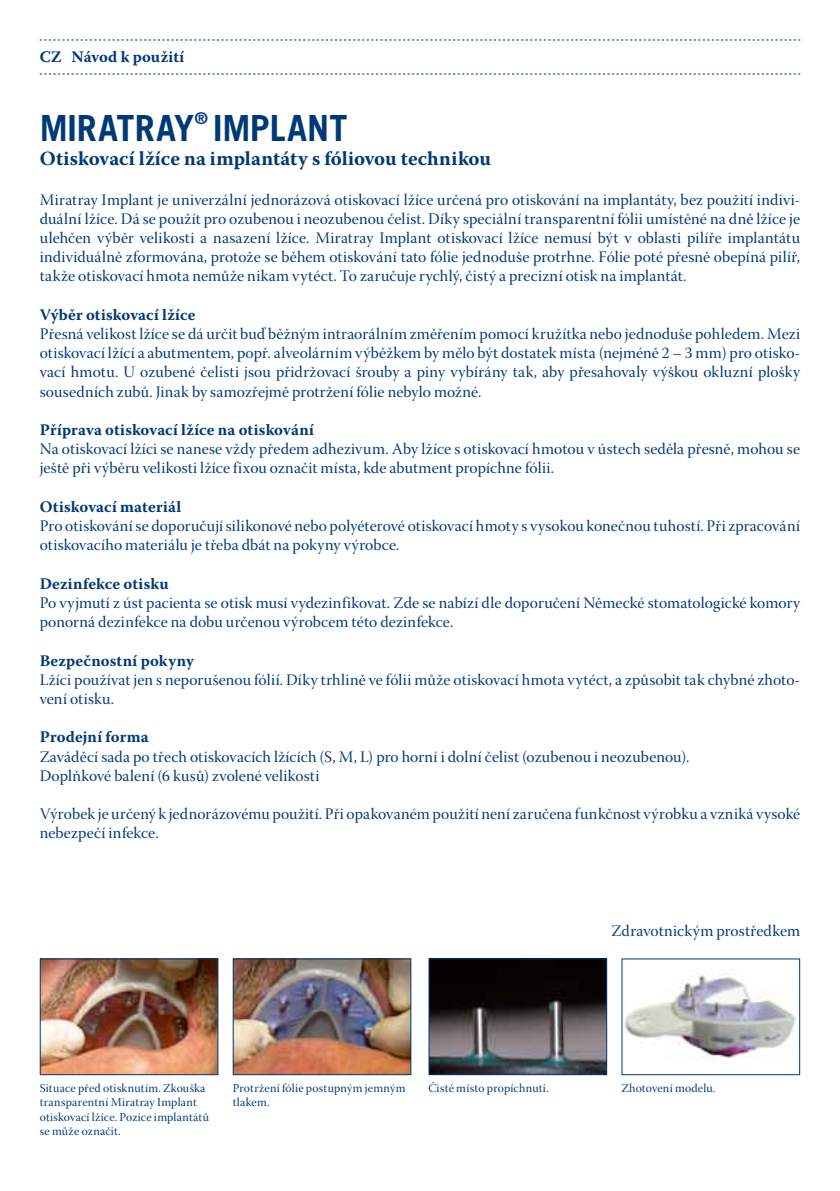
<style>
.page{position:relative;width:840px;height:1191px;background:#fff}
.page>*{position:absolute;margin:0;border:0;box-sizing:border-box;transform-origin:0 0}
.t1{font:700 36px "Trade Gothic";color:#003978}
.t2{font:700 20px "Warnock Pro";letter-spacing:.005em;color:#003978}
.t3{font:700 16.2px "Trade Gothic";color:#003978}
.t4{font:16px/19.2px "Warnock Pro Subh";letter-spacing:.01em;color:#003978}
.t5{font:700 16px "Warnock Pro";letter-spacing:.015em;color:#003978}
.t6{font:12px/14.4px "Warnock Pro Subh";letter-spacing:.015em;color:#003978}
</style>
<div class="page">
<svg style="left:40px;top:74px;width:759px;height:1px"></svg>
<svg style="left:40px;top:40px;width:759px;height:1px"></svg>
<img style="left:42px;top:960px;width:174px;height:113px">
<div style="left:40px;top:958px;width:178px;height:117px;border:1px solid #003978"></div>
<img style="left:234px;top:960px;width:175px;height:113px">
<div style="left:232px;top:958px;width:179px;height:117px;border:1px solid #003978"></div>
<img style="left:430px;top:960px;width:175px;height:113px">
<div style="left:428px;top:958px;width:179px;height:117px;border:1px solid #003978"></div>
<img style="left:624px;top:971px;width:172px;height:88px">
<div style="left:621px;top:958px;width:178px;height:117px;border:1px solid #003978"></div>
<p class="t5" style="left:40px;top:47px;width:146px">CZ Návod k použití</p>
<h1 class="t1" style="left:40px;top:106px;width:156px">MIRATRAY</h1>
<p class="t3" style="left:194px;top:108px;width:14px">®</p>
<h1 class="t1" style="left:213px;top:106px;width:136px">IMPLANT</h1>
<p class="t2" style="left:40px;top:147px;width:452px">Otiskovací lžíce na implantáty s fóliovou technikou</p>
<p class="t4" style="left:40px;top:192px;width:761px;text-align:justify">Miratray Implant je univerzální jednorázová otiskovací lžíce určená pro otiskování na implantáty, bez použití indivi&shy;duální lžíce. Dá se použít pro ozubenou i neozubenou čelist. Díky speciální transparentní fólii umístěné na dně lžíce je ulehčen výběr velikosti a nasazení lžíce. Miratray Implant otiskovací lžíce nemusí být v oblasti pilíře implantátu individuálně zformována, protože se během otiskování tato fólie jednoduše protrhne. Fólie poté přesně obepíná pilíř, takže otiskovací hmota nemůže nikam vytéct. To zaručuje rychlý, čistý a precizní otisk na implantát.</p>
<p class="t5" style="left:40px;top:305px;width:157px">Výběr otiskovací lžíce</p>
<p class="t4" style="left:40px;top:326px;width:761px;text-align:justify">Přesná velikost lžíce se dá určit buď běžným intraorálním změřením pomocí kružítka nebo jednoduše pohledem. Mezi otiskovací lžící a abutmentem, popř. alveolárním výběžkem by mělo být dostatek místa (nejméně 2 – 3 mm) pro otisko&shy;vací hmotu. U ozubené čelisti jsou přidržovací šrouby a piny vybírány tak, aby přesahovaly výškou okluzní plošky sousedních zubů. Jinak by samozřejmě protržení fólie nebylo možné.</p>
<p class="t5" style="left:40px;top:420px;width:276px">Příprava otiskovací lžíce na otiskování</p>
<p class="t4" style="left:40px;top:441px;width:761px">Na otiskovací lžíci se nanese vždy předem adhezivum. Aby lžíce s otiskovací hmotou v ústech seděla přesně, mohou se ještě při výběru velikosti lžíce fixou označit místa, kde abutment propíchne fólii.</p>
<p class="t5" style="left:40px;top:497px;width:143px">Otiskovací materiál</p>
<p class="t4" style="left:40px;top:518px;width:761px">Pro otiskování se doporučují silikonové nebo polyéterové otiskovací hmoty s vysokou konečnou tuhostí. Při zpracování otiskovacího materiálu je třeba dbát na pokyny výrobce.</p>
<p class="t5" style="left:40px;top:574px;width:130px">Dezinfekce otisku</p>
<p class="t4" style="left:40px;top:595px;width:761px">Po vyjmutí z úst pacienta se otisk musí vydezinfikovat. Zde se nabízí dle doporučení Německé stomatologické komory ponorná dezinfekce na dobu určenou výrobcem této dezinfekce.</p>
<p class="t5" style="left:40px;top:650px;width:155px">Bezpečnostní pokyny</p>
<p class="t4" style="left:40px;top:672px;width:761px">Lžíci používat jen s neporušenou fólií. Díky trhlině ve fólii může otiskovací hmota vytéct, a způsobit tak chybné zhoto&shy;vení otisku.</p>
<p class="t5" style="left:40px;top:727px;width:110px">Prodejní forma</p>
<p class="t4" style="left:40px;top:748px;width:650px">Zaváděcí sada po třech otiskovacích lžících (S, M, L) pro horní i dolní čelist (ozubenou i neozubenou).<br>Doplňkové balení (6 kusů) zvolené velikosti</p>
<p class="t4" style="left:40px;top:806px;width:761px">Výrobek je určený k jednorázovému použití. Při opakovaném použití není zaručena funkčnost výrobku a vzniká vysoké nebezpečí infekce.</p>
<p class="t4" style="left:611px;top:923px;width:190px">Zdravotnickým prostředkem</p>
<p class="t6" style="left:40px;top:1082px;width:171px">Situace před otisknutím. Zkouška transparentní Miratray Implant otiskovací lžíce. Pozice implantátů se může označit.</p>
<p class="t6" style="left:232px;top:1082px;width:174px">Protržení fólie postupným jemným tlakem.</p>
<p class="t6" style="left:428px;top:1082px;width:122px">Čisté místo propíchnutí.</p>
<p class="t6" style="left:621px;top:1082px;width:95px">Zhotovení modelu.</p>
</div>
